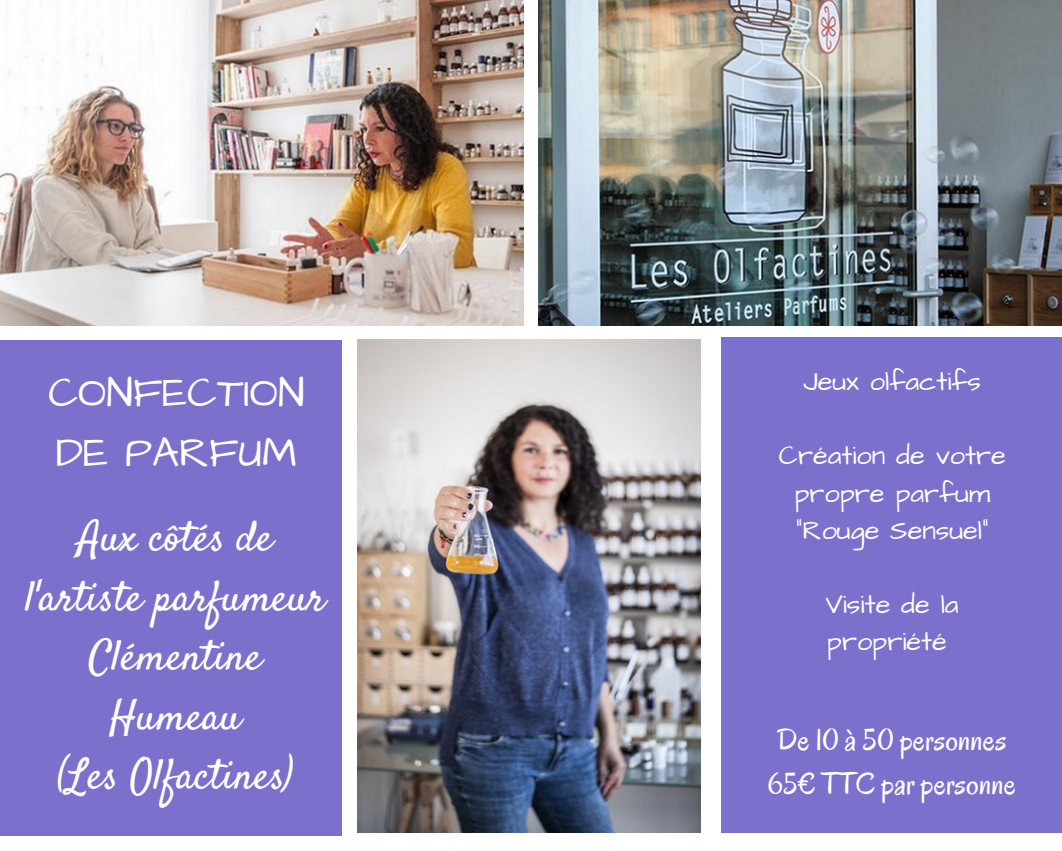
<style>
.page{position:relative;width:1062px;height:851px;background:#fff}
.page>*{position:absolute;margin:0;border:0;box-sizing:border-box;transform-origin:0 0}
.t1{font:42.15px/59.6px "Satisfy";color:#fff;text-align:center}
.t2{font:42.15px/59.6px "Architects Daughter";color:#fff}
.t3{font:31.65px/43.8px "Oregano";color:#fff}
.t4{font:27.15px/37px "Architects Daughter";color:#fff;text-align:center}
</style>
<div class="page">
<img style="left:0;top:0;width:524px;height:325px">
<img style="left:538px;top:0;width:524px;height:325px">
<img style="left:357px;top:339px;width:343px;height:493px">
<div style="left:0;top:339px;width:342px;height:496px;background:#7b71cc"></div>
<div style="left:721px;top:337px;width:341px;height:495px;background:#7b71cc"></div>
<h1 class="t2" style="left:48px;top:364px;width:258px">CONFECTION<br>DE PARFUM</h1>
<h1 class="t1" style="left:25px;top:510px;width:301px">Aux côtés de l'artiste parfumeur<br>Clémentine<br>Humeau<br>(Les Olfactines)</h1>
<p class="t4" style="left:803px;top:364px;width:179px">Jeux olfactifs</p>
<p class="t4" style="left:779px;top:438px;width:228px">Création de votre propre parfum "Rouge Sensuel"</p>
<p class="t4" style="left:826px;top:586px;width:134px;text-align:left">Visite de la propriété</p>
<p class="t3" style="left:767px;top:718px;width:250px">De 10 à 50 personnes<br>65€ TTC par personne</p>
</div>
